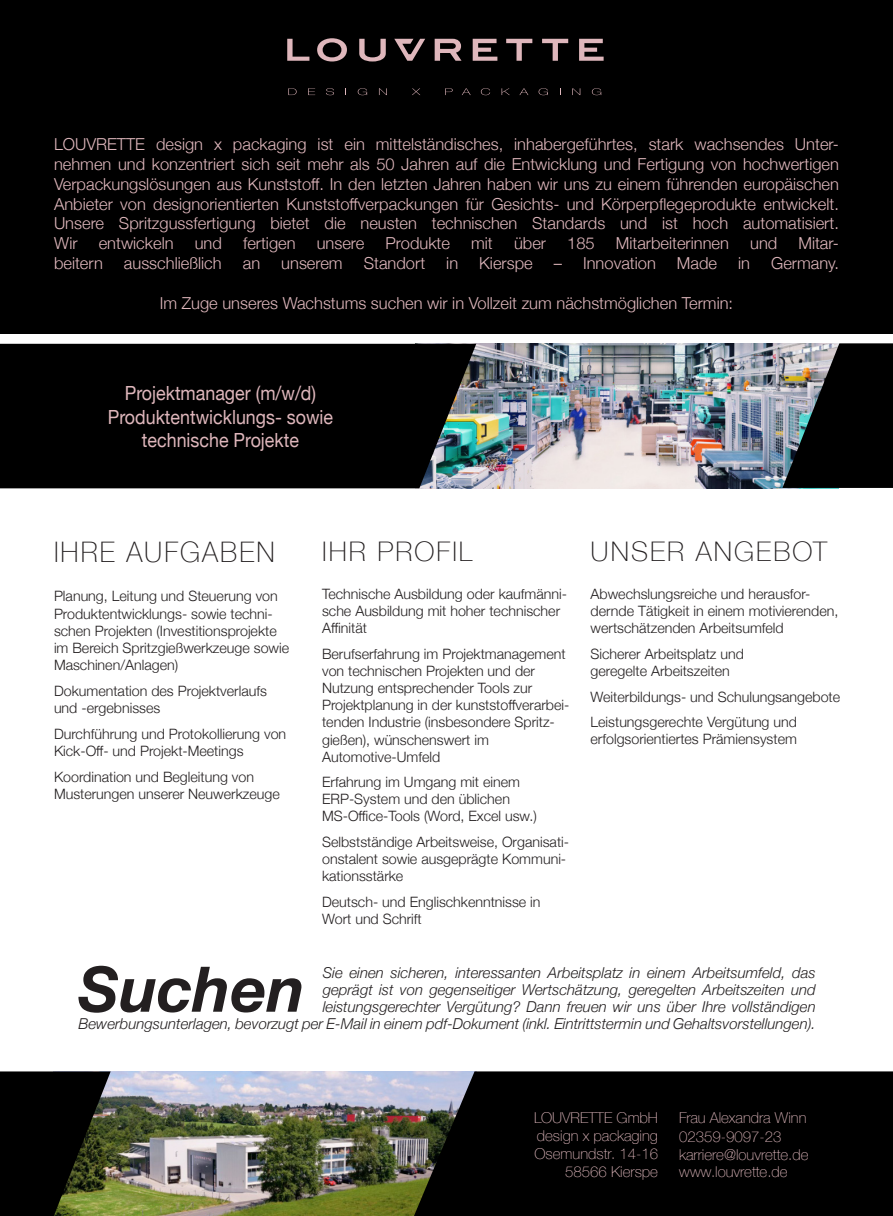
<style>
.page{position:relative;width:893px;height:1216px;background:#fff}
.page>*{position:absolute;margin:0;border:0;box-sizing:border-box;transform-origin:0 0}
.t1{font:italic 700 62.85px "Helvetica Neue";color:#231f20}
.t2{font:100 28.2px "Helvetica Neue";letter-spacing:.075em;color:#231f20;scale:.96 1}
.t3{font:100 27px "Helvetica Neue";letter-spacing:.075em;color:#231f20}
.t4{font:19.5px/23.4px "Helvetica Neue";color:#dfb7bc;text-align:center;scale:.92 1}
.t5{font:300 16.5px/19.8px "Helvetica Neue";color:#dfb7bc;text-align:justify}
.t6{font:italic 300 15px/17.1px "Helvetica Neue";color:#231f20;text-align:right}
.t7{font:100 15px/18px "Helvetica Neue";color:#dfb7bc;text-align:right}
.t8{font:300 14.25px/17.1px "Helvetica Neue";color:#231f20}
</style>
<div class="page">
<img style="left:111px;top:1071px;width:303px;height:145px">
<svg style="left:0;top:1071px;width:111px;height:145px;background:#171a0d"></svg>
<div style="left:414px;top:1071px;width:479px;height:145px;background:#000"></div>
<img style="left:476px;top:344px;width:306px;height:144px">
<div style="left:0;top:344px;width:476px;height:144px;background:#000"></div>
<svg style="left:782px;top:343px;width:111px;height:145px;background:#2b2d2e"></svg>
<div style="left:0;top:0;width:893px;height:333px;background:#000"></div>
<svg style="left:287px;top:39px;width:22px;height:22px"></svg>
<svg style="left:317px;top:38px;width:30px;height:24px"></svg>
<svg style="left:359px;top:39px;width:27px;height:23px"></svg>
<svg style="left:435px;top:39px;width:26px;height:22px"></svg>
<svg style="left:473px;top:39px;width:24px;height:22px"></svg>
<svg style="left:506px;top:39px;width:26px;height:22px"></svg>
<svg style="left:542px;top:39px;width:26px;height:22px"></svg>
<svg style="left:579px;top:39px;width:25px;height:22px"></svg>
<svg style="left:394px;top:39px;width:31px;height:22px"></svg>
<svg style="left:288px;top:88px;width:9px;height:7px"></svg>
<svg style="left:308px;top:88px;width:7px;height:7px"></svg>
<svg style="left:326px;top:88px;width:8px;height:7px"></svg>
<svg style="left:358px;top:88px;width:9px;height:7px"></svg>
<svg style="left:379px;top:88px;width:8px;height:7px"></svg>
<svg style="left:412px;top:88px;width:8px;height:7px"></svg>
<svg style="left:445px;top:88px;width:8px;height:7px"></svg>
<svg style="left:462px;top:88px;width:9px;height:7px"></svg>
<svg style="left:481px;top:88px;width:9px;height:7px"></svg>
<svg style="left:502px;top:88px;width:8px;height:7px"></svg>
<svg style="left:519px;top:88px;width:9px;height:7px"></svg>
<svg style="left:539px;top:88px;width:9px;height:7px"></svg>
<svg style="left:572px;top:88px;width:8px;height:7px"></svg>
<svg style="left:592px;top:88px;width:9px;height:7px"></svg>
<p class="t5" style="left:54px;top:133px;width:786px">LOUVRETTE design x packaging ist ein mittelständisches, inhabergeführtes, stark wachsendes Unter&shy;nehmen und konzentriert sich seit mehr als 50 Jahren auf die Entwicklung und Fertigung von hochwertigen Verpackungslösungen aus Kunststoff. In den letzten Jahren haben wir uns zu einem führenden europäischen Anbieter von designorientierten Kunststoffverpackungen für Gesichts- und Körperpflegeprodukte entwickelt.<br>Unsere Spritzgussfertigung bietet die neusten technischen Standards und ist hoch automatisiert.<br>Wir</p>
<p class="t5" style="left:99px;top:232px;width:76px">entwickeln</p>
<p class="t5" style="left:195px;top:232px;width:29px">und</p>
<p class="t5" style="left:243px;top:232px;width:54px">fertigen</p>
<p class="t5" style="left:317px;top:232px;width:49px">unsere</p>
<p class="t5" style="left:386px;top:232px;width:66px">Produkte</p>
<p class="t5" style="left:471px;top:232px;width:23px">mit</p>
<p class="t5" style="left:514px;top:232px;width:34px">über</p>
<p class="t5" style="left:567px;top:232px;width:29px">185</p>
<p class="t5" style="left:616px;top:232px;width:115px">Mitarbeiterinnen</p>
<p class="t5" style="left:750px;top:232px;width:29px">und</p>
<p class="t5" style="left:798px;top:232px;width:42px">Mitar-</p>
<p class="t5" style="left:54px;top:252px;width:50px">beitern</p>
<p class="t5" style="left:124px;top:252px;width:99px">ausschließlich</p>
<p class="t5" style="left:243px;top:252px;width:19px">an</p>
<p class="t5" style="left:281px;top:252px;width:63px">unserem</p>
<p class="t5" style="left:364px;top:252px;width:63px">Standort</p>
<p class="t5" style="left:446px;top:252px;width:13px">in</p>
<p class="t5" style="left:479px;top:252px;width:55px">Kierspe</p>
<p class="t5" style="left:554px;top:252px;width:104px">– Innovation</p>
<p class="t5" style="left:677px;top:252px;width:42px">Made</p>
<p class="t5" style="left:738px;top:252px;width:13px">in</p>
<p class="t5" style="left:771px;top:252px;width:69px">Germany.</p>
<p class="t5" style="left:160px;top:292px;width:575px">Im Zuge unseres Wachstums suchen wir in Vollzeit zum nächstmöglichen Termin:</p>
<h3 class="t4" style="left:108px;top:383px;width:247px">Projektmanager (m/w/d)<br>Produktentwicklungs- sowie technische Projekte</h3>
<h2 class="t2" style="left:54px;top:531px;width:231px">IHRE AUFGABEN</h2>
<p class="t8" style="left:54px;top:587px;width:237px">Planung, Leitung und Steuerung von Produktentwicklungs- sowie techni&shy;schen Projekten (Investitionsprojekte im Bereich Spritzgießwerkzeuge sowie Maschinen/Anlagen)</p>
<p class="t8" style="left:54px;top:681px;width:214px">Dokumentation des Projektverlaufs und -ergebnisses</p>
<p class="t8" style="left:54px;top:724px;width:234px">Durchführung und Protokollierung von<br>Kick-Off- und Projekt-Meetings</p>
<p class="t8" style="left:54px;top:767px;width:227px">Koordination und Begleitung von<br>Musterungen unserer Neuwerkzeuge</p>
<h3 class="t3" style="left:322px;top:531px;width:152px">IHR PROFIL</h3>
<p class="t8" style="left:322px;top:584px;width:246px">Technische Ausbildung oder kaufmänni&shy;sche Ausbildung mit hoher technischer<br>Affinität</p>
<p class="t8" style="left:322px;top:644px;width:249px">Berufserfahrung im Projektmanagement von technischen Projekten und der Nutzung entsprechender Tools zur Projektplanung in der kunststoffverarbei&shy;tenden Industrie (insbesondere Spritz&shy;gießen), wünschenswert im Automotive-Umfeld</p>
<p class="t8" style="left:322px;top:773px;width:216px">Erfahrung im Umgang mit einem<br>ERP-System und den üblichen<br>MS-Office-Tools (Word, Excel usw.)</p>
<p class="t8" style="left:322px;top:832px;width:249px">Selbstständige Arbeitsweise, Organisati&shy;onstalent sowie ausgeprägte Kommuni&shy;kationsstärke</p>
<p class="t8" style="left:322px;top:892px;width:220px">Deutsch- und Englischkenntnisse in<br>Wort und Schrift</p>
<h3 class="t3" style="left:591px;top:531px;width:238px">UNSER ANGEBOT</h3>
<p class="t8" style="left:591px;top:584px;width:249px">Abwechslungsreiche und herausfor&shy;dernde Tätigkeit in einem motivierenden, wertschätzenden Arbeitsumfeld</p>
<p class="t8" style="left:591px;top:644px;width:155px">Sicherer Arbeitsplatz und geregelte Arbeitszeiten</p>
<p class="t8" style="left:591px;top:683px;width:251px;line-height:25.7px">Weiterbildungs- und Schulungsangebote<br>Leistungsgerechte Vergütung und</p>
<p class="t8" style="left:591px;top:730px;width:208px">erfolgsorientiertes Prämiensystem</p>
<h1 class="t1" style="left:78px;top:940px;width:229px">Suchen</h1>
<p class="t6" style="left:78px;top:963px;width:739px">Sie einen sicheren, interessanten Arbeitsplatz in einem Arbeitsumfeld, das<br>geprägt ist von gegenseitiger Wertschätzung, geregelten Arbeitszeiten und<br>leistungsgerechter Vergütung? Dann freuen wir uns über Ihre vollständigen<br>Bewerbungsunterlagen, bevorzugt per E-Mail in einem pdf-Dokument (inkl. Eintrittstermin und Gehaltsvorstellungen).</p>
<p class="t7" style="left:534px;top:1108px;width:125px">LOUVRETTE GmbH design x packaging<br>Osemundstr. 14-16<br>58566 Kierspe</p>
<p class="t7" style="left:679px;top:1108px;width:131px;text-align:left">Frau Alexandra Winn<br>02359-9097-23 karriere@louvrette.de www.louvrette.de</p>
</div>
